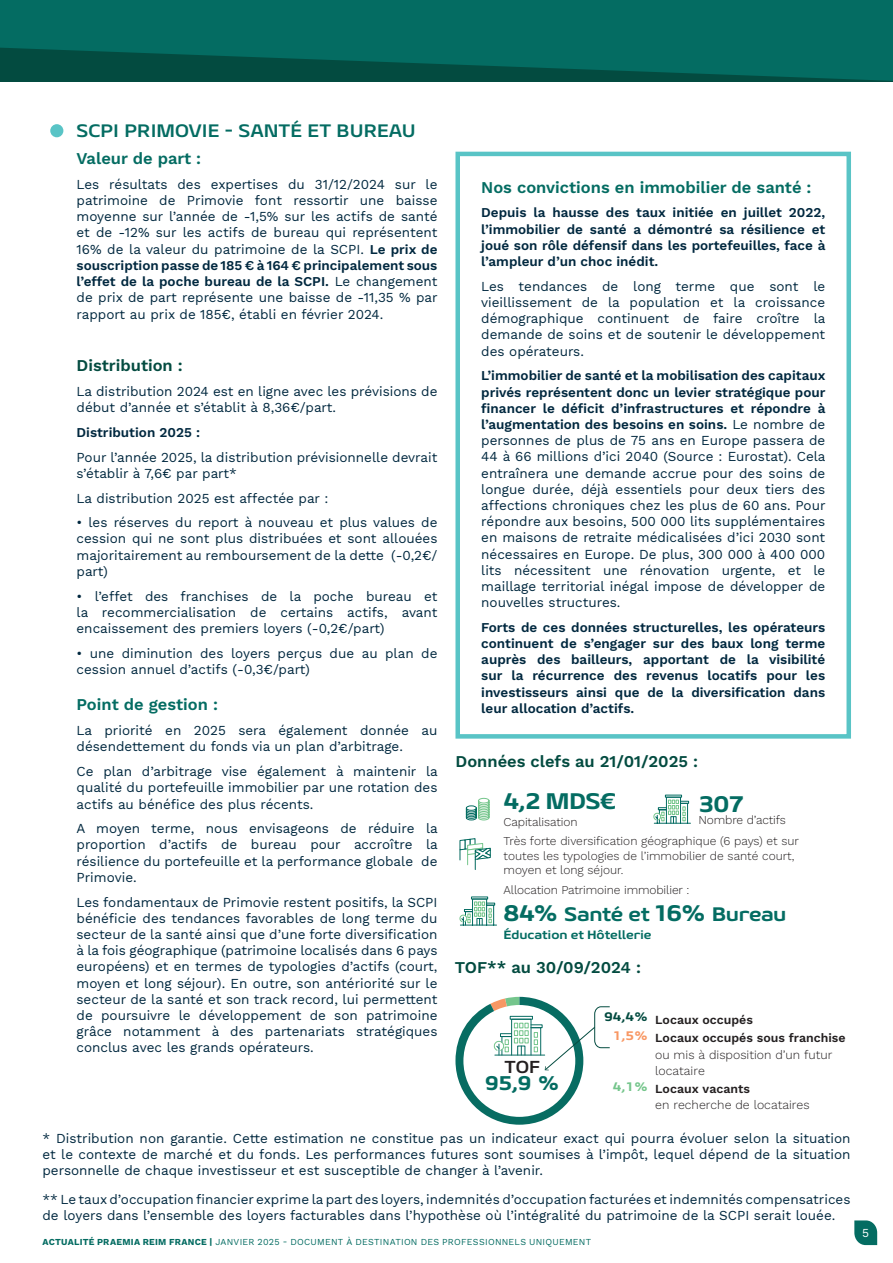
<style>
.page{position:relative;width:893px;height:1263px;background:#fff}
.page>*{position:absolute;margin:0;border:0;box-sizing:border-box;transform-origin:0 0}
.t1{font:800 22.5px "Geon Expanded";letter-spacing:-.035em;color:#046c62}
.t2{font:800 19.8px "Geon Expanded";color:#046c62}
.t3{font:800 19.5px "Geon Expanded";letter-spacing:-.02em;color:#046c62}
.t4{font:700 18px "Geon Expanded";color:#046c62}
.t5{font:700 17.25px "Geon Expanded";color:#231f20}
.t6{font:600 16.5px "Work Sans";color:#046c62}
.t7{font:600 16.5px "Work Sans";color:#034b40}
.t8{font:13.5px/16.2px "Work Sans";color:#00283f;text-align:justify}
.t9{font:600 13.5px/16.2px "Work Sans";color:#00283f;text-align:justify}
.t10{font:300 12.3px/16px "Work Sans";color:#231f20}
.t11{font:600 12.3px/18.5px "Work Sans";color:#231f20}
.t12{font:300 12px/20.9px "Work Sans";letter-spacing:-.005em;color:#231f20}
.t13{font:800 12px "Geon Expanded";letter-spacing:-.005em;color:#046c62}
.t14{font:12px "Work Sans";color:#fff}
.t15{font:9px "Work Sans";letter-spacing:.03em;color:#046c62}
.s1{font-weight:600}
.s2{font-size:22.5px}
.s3{font-weight:700}
</style>
<div class="page">
<svg style="left:854px;top:1220px;width:23px;height:25px"></svg>
<svg style="left:0;top:0;width:893px;height:82px;background:#03645a"></svg>
<div style="left:50px;top:124px;width:13px;height:13px;background:#59c4c6;border-radius:50%"></div>
<div style="left:455px;top:152px;width:396px;height:587px;border:5px solid #59c4c6"></div>
<svg style="left:466px;top:798px;width:23px;height:22px"></svg>
<svg style="left:653px;top:795px;width:38px;height:29px"></svg>
<svg style="left:459px;top:838px;width:32px;height:31px"></svg>
<svg style="left:459px;top:896px;width:38px;height:29px"></svg>
<svg style="left:455px;top:997px;width:155px;height:128px"></svg>
<h3 class="t4" style="left:77px;top:121px;width:341px">SCPI PRIMOVIE - SANTÉ ET BUREAU</h3>
<p class="t6" style="left:77px;top:146px;width:126px">Valeur de part :</p>
<p class="t8" style="left:77px;top:176px;width:363px">Les résultats des expertises du 31/12/2024 sur le patrimoine de Primovie font ressortir une baisse moyenne sur l’année de -1,5% sur les actifs de santé et de -12% sur les actifs de bureau qui représentent 16% de la valeur du patrimoine de la SCPI. <span class="s1">Le prix de souscription passe de 185 € à 164 € principalement sous l’effet de la poche bureau de la SCPI.</span> Le changement de prix de part représente une baisse de -11,35 % par rapport au prix de 185€, établi en février 2024.</p>
<p class="t7" style="left:77px;top:353px;width:108px">Distribution :</p>
<p class="t8" style="left:77px;top:383px;width:362px">La distribution 2024 est en ligne avec les prévisions de début d’année et s’établit à 8,36€/part.</p>
<p class="t9" style="left:77px;top:424px;width:125px">Distribution 2025 :</p>
<p class="t8" style="left:77px;top:448px;width:362px">Pour l’année 2025, la distribution prévisionnelle devrait s’établir à 7,6€ par part*</p>
<p class="t8" style="left:77px;top:489px;width:253px">La distribution 2025 est affectée par :</p>
<p class="t8" style="left:77px;top:514px;width:362px">• les réserves du report à nouveau et plus values de cession qui ne sont plus distribuées et sont allouées majoritairement au remboursement de la dette (-0,2€/ part)</p>
<p class="t8" style="left:77px;top:587px;width:362px">• l’effet des franchises de la poche bureau et la recommercialisation de certains actifs, avant encaissement des premiers loyers (-0,2€/part)</p>
<p class="t8" style="left:77px;top:644px;width:362px">• une diminution des loyers perçus due au plan de cession annuel d’actifs (-0,3€/part)</p>
<p class="t6" style="left:77px;top:692px;width:143px">Point de gestion :</p>
<p class="t8" style="left:77px;top:722px;width:362px">La priorité en 2025 sera également donnée au désendettement du fonds via un plan d’arbitrage.</p>
<p class="t8" style="left:77px;top:763px;width:363px">Ce plan d’arbitrage vise également à maintenir la qualité du portefeuille immobilier par une rotation des actifs au bénéfice des plus récents.</p>
<p class="t8" style="left:77px;top:820px;width:363px">A moyen terme, nous envisageons de réduire la proportion d’actifs de bureau pour accroître la résilience du portefeuille et la performance globale de Primovie.</p>
<p class="t8" style="left:77px;top:893px;width:362px">Les fondamentaux de Primovie restent positifs, la SCPI bénéficie des tendances favorables de long terme du secteur de la santé ainsi que d’une forte diversification à la fois géographique (patrimoine localisés dans 6 pays européens) et en termes de typologies d’actifs (court, moyen et long séjour). En outre, son antériorité sur le secteur de la santé et son track record, lui permettent de poursuivre le développement de son patrimoine grâce notamment à des partenariats stratégiques conclus avec les grands opérateurs.</p>
<p class="t6" style="left:481px;top:175px;width:332px">Nos convictions en immobilier de santé :</p>
<p class="t9" style="left:481px;top:204px;width:346px">Depuis la hausse des taux initiée en juillet 2022, l’immobilier de santé a démontré sa résilience et joué son rôle défensif dans les portefeuilles, face à l’ampleur d’un choc inédit.</p>
<p class="t8" style="left:481px;top:278px;width:346px">Les tendances de long terme que sont le vieillissement de la population et la croissance démographique continuent de faire croître la demande de soins et de soutenir le développement des opérateurs.</p>
<p class="t8" style="left:481px;top:367px;width:346px"><span class="s1">L’immobilier de santé et la mobilisation des capitaux privés représentent donc un levier stratégique pour financer le déficit d’infrastructures et répondre à l’augmentation des besoins en soins.</span> Le nombre de personnes de plus de 75 ans en Europe passera de 44 à 66 millions d’ici 2040 (Source : Eurostat). Cela entraînera une demande accrue pour des soins de longue durée, déjà essentiels pour deux tiers des affections chroniques chez les plus de 60 ans. Pour répondre aux besoins, 500 000 lits supplémentaires en maisons de retraite médicalisées d’ici 2030 sont nécessaires en Europe. De plus, 300 000 à 400 000 lits nécessitent une rénovation urgente, et le maillage territorial inégal impose de développer de nouvelles structures.</p>
<p class="t9" style="left:481px;top:619px;width:345px">Forts de ces données structurelles, les opérateurs continuent de s’engager sur des baux long terme auprès des bailleurs, apportant de la visibilité sur la récurrence des revenus locatifs pour les investisseurs ainsi que de la diversification dans leur allocation d’actifs.</p>
<p class="t7" style="left:455px;top:749px;width:244px">Données clefs au 21/01/2025 :</p>
<h1 class="t1" style="left:504px;top:790px;width:114px">4,2 MDS€</h1>
<p class="t12" style="left:504px;top:812px;width:75px">Capitalisation</p>
<h1 class="t1" style="left:699px;top:793px;width:47px">307</h1>
<p class="t12" style="left:504px;top:811px;width:297px;text-indent:195px">Nombre d’actifs<br>Très forte diversification géographique (6 pays) et sur</p>
<p class="t12" style="left:504px;top:848px;width:292px;line-height:14.4px">toutes les typologies de l’immobilier de santé court, moyen et long séjour.</p>
<p class="t12" style="left:504px;top:880px;width:187px">Allocation Patrimoine immobilier :</p>
<h3 class="t3" style="left:504px;top:904px;width:284px"><span class="s2">84%</span> Santé et <span class="s2">16%</span> Bureau</h3>
<p class="t13" style="left:504px;top:929px;width:150px">Éducation et Hôtellerie</p>
<p class="t7" style="left:455px;top:954px;width:188px">TOF** au 30/09/2024 :</p>
<p class="t5" style="left:505px;top:1057px;width:37px">TOF</p>
<h2 class="t2" style="left:485px;top:1073px;width:76px">95,9 %</h2>
<p class="t11" style="left:613px;top:1010px;width:234px;text-indent:-9px"><sup>94,4%</sup> Locaux occupés<br><sup>1,5%</sup> Locaux occupés sous franchise</p>
<p class="t10" style="left:655px;top:1047px;width:179px">ou mis à disposition d’un futur locataire</p>
<p class="t10" style="left:655px;top:1082px;width:156px;text-indent:-42px"><sup>4,1%</sup> <span class="s1">Locaux vacants<br></span>en recherche de locataires</p>
<p class="t8" style="left:43px;top:1130px;width:809px">* Distribution non garantie. Cette estimation ne constitue pas un indicateur exact qui pourra évoluer selon la situation et le contexte de marché et du fonds. Les performances futures sont soumises à l’impôt, lequel dépend de la situation personnelle de chaque investisseur et est susceptible de changer à l’avenir.</p>
<p class="t8" style="left:43px;top:1191px;width:809px">** Le taux d’occupation financier exprime la part des loyers, indemnités d’occupation facturées et indemnités compensatrices de loyers dans l’ensemble des loyers facturables dans l’hypothèse où l’intégralité du patrimoine de la SCPI serait louée.</p>
<p class="t15" style="left:43px;top:1235px;width:550px"><span class="s3">ACTUALITÉ PRAEMIA REIM FRANCE |</span> JANVIER 2025 - DOCUMENT À DESTINATION DES PROFESSIONNELS UNIQUEMENT</p>
<p class="t14" style="left:862px;top:1228px;width:8px">5</p>
</div>
